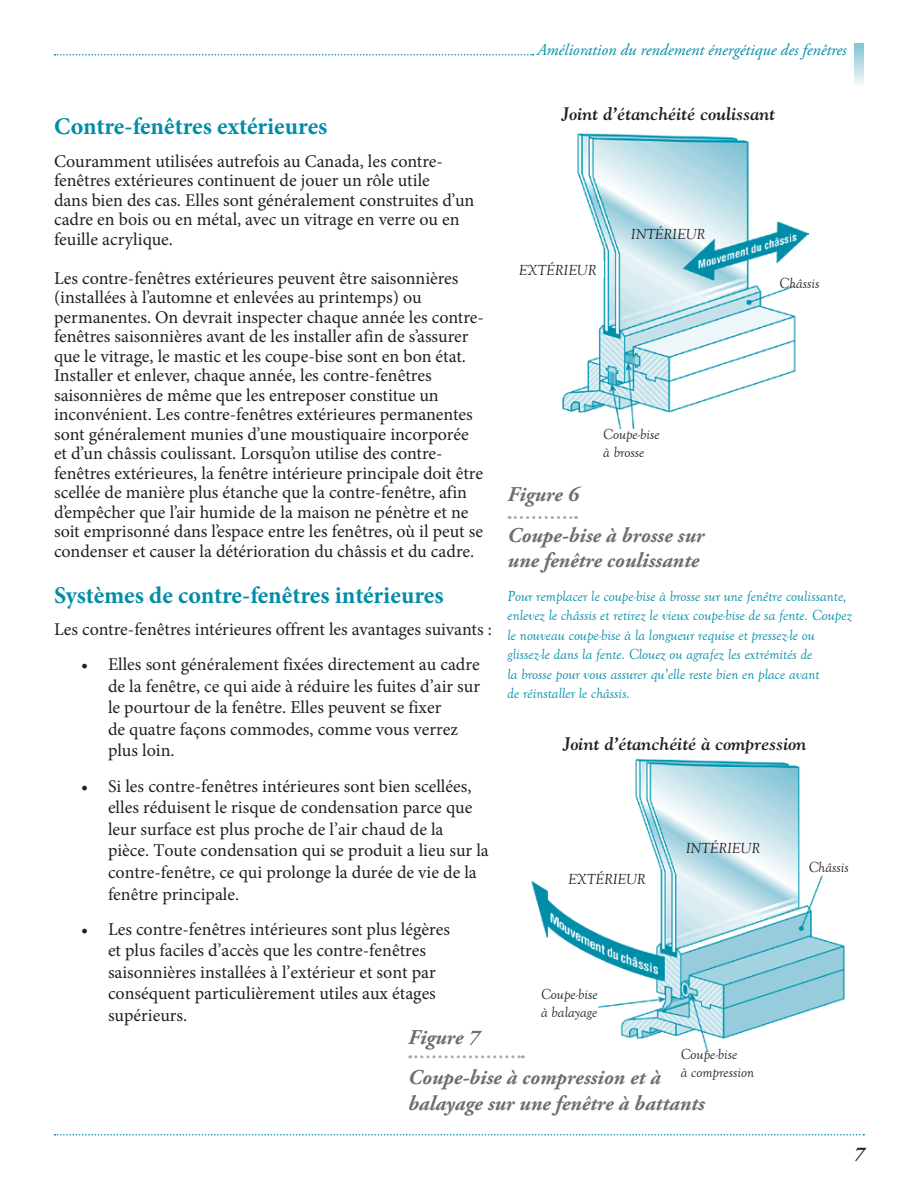
<style>
.page{position:relative;width:918px;height:1188px;background:#fff}
.page>*{position:absolute;margin:0;border:0;box-sizing:border-box;transform-origin:0 0}
.t1{font:700 24px "Minion Pro";letter-spacing:-.005em;color:#008da8}
.Figure_Caption{font:italic 700 21px/40.5px "Adobe Garamond Pro";color:#6c6d70}
.t2{font:italic 700 19.5px "Adobe Garamond Pro";color:#231f20}
.t3{font:18px/19.5px "Minion Pro";color:#231f20}
.t4{font:italic 700 18px "Goudy";color:#231f20}
.t5{font:italic 16.5px "Adobe Garamond Pro";color:#008da8}
.Figure_Caption-2{font:italic 15px/19.5px "Goudy Old Style T";color:#008da8}
.t6{font:italic 15px/18px "Goudy Old Style T";color:#231f20}
</style>
<div class="page">
<svg style="left:54px;top:54px;width:479px;height:2px"></svg>
<svg style="left:854px;top:43px;width:10px;height:42px"></svg>
<svg style="left:54px;top:1134px;width:810px;height:2px"></svg>
<svg style="left:509px;top:516px;width:68px;height:3px"></svg>
<svg style="left:410px;top:1055px;width:113px;height:3px"></svg>
<img style="left:563px;top:133px;width:246px;height:297px">
<div style="left:519px;top:261px;width:84px;height:17px;background:#fff"></div>
<img style="left:531px;top:759px;width:315px;height:292px">
<div style="left:568px;top:871px;width:83px;height:16px;background:#fff"></div>
<p class="t5" style="left:537px;top:40px;width:311px">Amélioration du rendement énergétique des fenêtres</p>
<h3 class="t1" style="left:54px;top:110px;width:275px">Contre-fenêtres extérieures</h3>
<p class="t3" style="left:54px;top:151px;width:422px">Couramment utilisées autrefois au Canada, les contre&shy;fenêtres extérieures continuent de jouer un rôle utile<br>dans bien des cas. Elles sont généralement construites d’un cadre en bois ou en métal, avec un vitrage en verre ou en feuille acrylique.</p>
<p class="t3" style="left:54px;top:268px;width:431px">Les contre-fenêtres extérieures peuvent être saisonnières (installées à l’automne et enlevées au printemps) ou permanentes. On devrait inspecter chaque année les contre&shy;fenêtres saisonnières avant de les installer afin de s’assurer que le vitrage, le mastic et les coupe-bise sont en bon état.<br>Installer et enlever, chaque année, les contre-fenêtres saisonnières de même que les entreposer constitue un inconvénient. Les contre-fenêtres extérieures permanentes sont généralement munies d’une moustiquaire incorporée et d’un châssis coulissant. Lorsqu’on utilise des contre&shy;fenêtres extérieures, la fenêtre intérieure principale doit être scellée de manière plus étanche que la contre-fenêtre, afin d’empêcher que l’air humide de la maison ne pénètre et ne soit emprisonné dans l’espace entre les fenêtres, où il peut se condenser et causer la détérioration du châssis et du cadre.</p>
<h3 class="t1" style="left:54px;top:578px;width:391px">Systèmes de contre-fenêtres intérieures</h3>
<p class="t3" style="left:54px;top:620px;width:439px">Les contre-fenêtres intérieures offrent les avantages suivants :</p>
<p class="t3" style="left:108px;top:654px;width:374px;line-height:21.6px;text-indent:-27px">• Elles sont généralement fixées directement au cadre de la fenêtre, ce qui aide à réduire les fuites d’air sur le pourtour de la fenêtre. Elles peuvent se fixer<br>de quatre façons commodes, comme vous verrez plus loin.</p>
<p class="t3" style="left:108px;top:775px;width:382px;line-height:21.6px;text-indent:-27px">• Si les contre-fenêtres intérieures sont bien scellées, elles réduisent le risque de condensation parce que leur surface est plus proche de l’air chaud de la pièce. Toute condensation qui se produit a lieu sur la contre-fenêtre, ce qui prolonge la durée de vie de la fenêtre principale.</p>
<p class="t3" style="left:108px;top:918px;width:344px;line-height:21.6px;text-indent:-27px">• Les contre-fenêtres intérieures sont plus légères et plus faciles d’accès que les contre-fenêtres saisonnières installées à l’extérieur et sont par conséquent particulièrement utiles aux étages supérieurs.</p>
<p class="t4" style="left:562px;top:102px;width:215px">Joint d’étanchéité coulissant</p>
<p class="t6" style="left:519px;top:261px;width:79px">EXTÉRIEUR</p>
<p class="t6" style="left:631px;top:225px;width:76px">INTÉRIEUR</p>
<p class="t6" style="left:603px;top:425px;width:58px">Coupe-bise à brosse</p>
<p class="t6" style="left:780px;top:274px;width:42px">Châssis</p>
<p class="Figure_Caption" style="left:508px;top:475px;width:198px">Figure 6<br>Coupe-bise à brosse sur</p>
<p class="Figure_Caption" style="left:508px;top:541px;width:193px">une fenêtre coulissante</p>
<p class="Figure_Caption-2" style="left:508px;top:587px;width:346px">Pour remplacer le coupe-bise à brosse sur une fenêtre coulissante, enlevez le châssis et retirez le vieux coupe-bise de sa fente. Coupez le nouveau coupe-bise à la longueur requise et pressez-le ou glissez-le dans la fente. Clouez ou agrafez les extrémités de<br>la brosse pour vous assurer qu’elle reste bien en place avant<br>de réinstaller le châssis.</p>
<p class="t4" style="left:563px;top:732px;width:245px">Joint d’étanchéité à compression</p>
<p class="t6" style="left:568px;top:871px;width:79px">EXTÉRIEUR</p>
<p class="t6" style="left:686px;top:840px;width:76px">INTÉRIEUR</p>
<p class="t6" style="left:541px;top:985px;width:58px">Coupe-bise à balayage</p>
<p class="t6" style="left:809px;top:859px;width:42px">Châssis</p>
<p class="Figure_Caption" style="left:408px;top:1017px;width:254px">Figure 7<br>Coupe-bise à compression et à</p>
<p class="Figure_Caption" style="left:408px;top:1083px;width:298px">balayage sur une fenêtre à battants</p>
<p class="t6" style="left:681px;top:1045px;width:75px">Coupe-bise<br>à compression</p>
<p class="t2" style="left:854px;top:1142px;width:12px">7</p>
</div>
